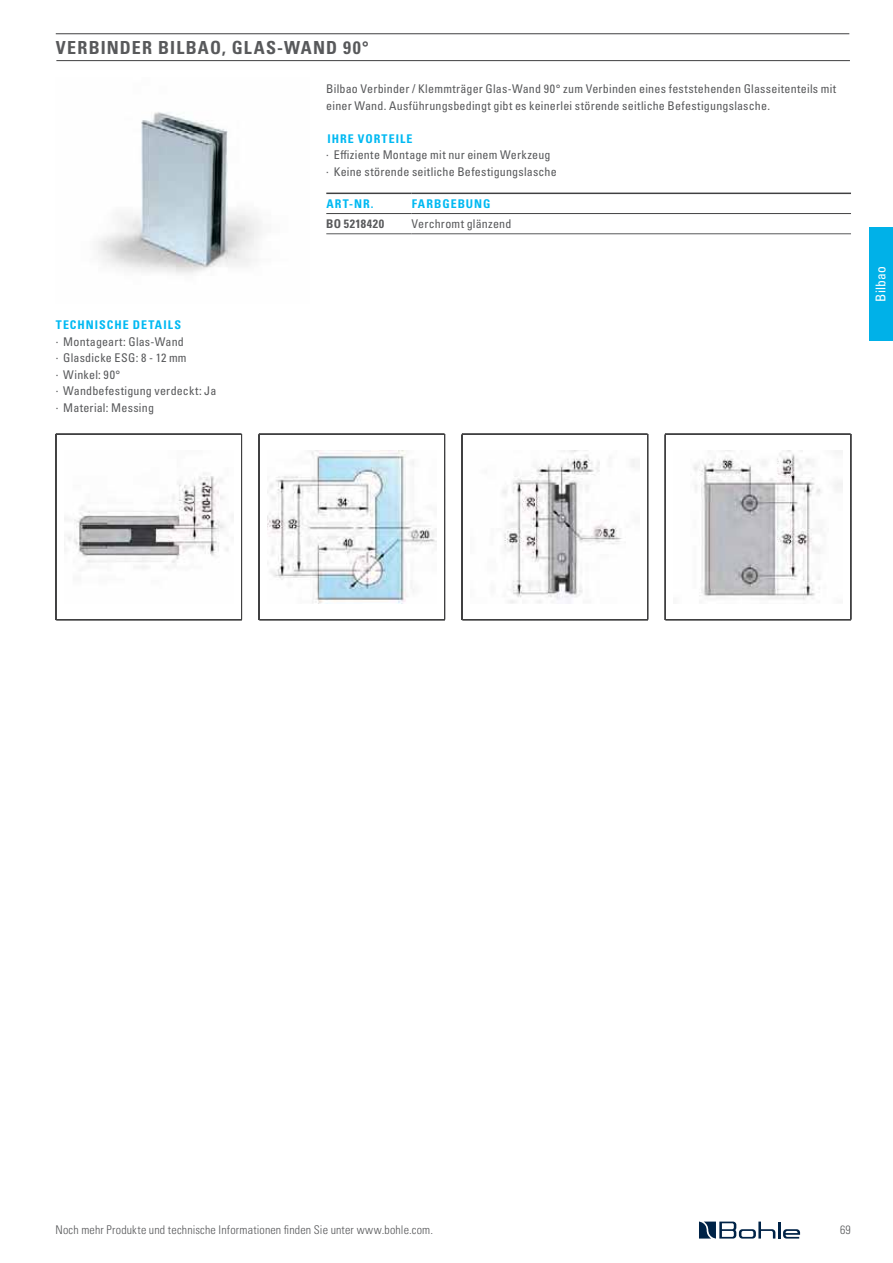
<style>
.page{position:relative;width:893px;height:1263px;background:#fff}
.page>*{position:absolute;margin:0;border:0;box-sizing:border-box;transform-origin:0 0}
.t1{font:18px "Univers LTCYR 67 Bold Cond";letter-spacing:.065em;color:#58595b}
.t2{font:condensed 13.5px "Univers LTCYR 57";letter-spacing:.01em;color:#fff}
.t3{font:condensed 12px/16.5px "Univers LTCYR 57";letter-spacing:.015em;color:#58595b}
.t4{font:12px "Univers LTCYR 47 Light Cond";letter-spacing:.015em;color:#58595b}
.t5{font:12px "Univers LTCYR 67 Bold Cond";letter-spacing:.08em;color:#00b9f2}
.t6{font:12px "Univers LTCYR 67 Bold Cond";letter-spacing:.045em;color:#58595b}
</style>
<div class="page">
<svg style="left:699px;top:1222px;width:101px;height:17px"></svg>
<div style="left:869px;top:227px;width:24px;height:114px;background:#00b1e8"></div>
<img style="left:98px;top:112px;width:163px;height:162px">
<hr style="left:56px;top:60px;width:794px;height:1px;background:#404041">
<hr style="left:56px;top:34px;width:793px;height:1px;background:#404041">
<hr style="left:326px;top:193px;width:86px;height:1px;background:#404041">
<hr style="left:326px;top:213px;width:86px;height:1px;background:#404041">
<hr style="left:412px;top:193px;width:439px;height:1px;background:#404041">
<hr style="left:412px;top:213px;width:439px;height:1px;background:#404041">
<hr style="left:326px;top:233px;width:86px;height:1px;background:#58595b">
<hr style="left:412px;top:233px;width:439px;height:1px;background:#58595b">
<svg style="left:56px;top:434px;width:186px;height:186px"></svg>
<svg style="left:259px;top:434px;width:186px;height:186px"></svg>
<svg style="left:462px;top:434px;width:186px;height:186px"></svg>
<svg style="left:665px;top:434px;width:186px;height:186px"></svg>
<h1 class="t1" style="left:56px;top:40px;width:315px">VERBINDER BILBAO, GLAS-WAND 90°</h1>
<p class="t3" style="left:326px;top:81px;width:511px">Bilbao Verbinder / Klemmträger Glas-Wand 90° zum Verbinden eines feststehenden Glasseitenteils mit einer Wand. Ausführungsbedingt gibt es keinerlei störende seitliche Befestigungslasche.</p>
<p class="t5" style="left:327px;top:133px;width:87px">IHRE VORTEILE</p>
<p class="t3" style="left:326px;top:147px;width:232px">· Effiziente Montage mit nur einem Werkzeug<br>· Keine störende seitliche Befestigungslasche</p>
<p class="t5" style="left:326px;top:199px;width:49px">ART-NR.</p>
<p class="t5" style="left:412px;top:199px;width:80px">FARBGEBUNG</p>
<p class="t6" style="left:326px;top:219px;width:59px">BO 5218420</p>
<p class="t3" style="left:412px;top:217px;width:101px">Verchromt glänzend</p>
<p class="t5" style="left:56px;top:320px;width:127px">TECHNISCHE DETAILS</p>
<p class="t3" style="left:56px;top:334px;width:162px">· Montageart: Glas-Wand<br>· Glasdicke ESG: 8 - 12 mm<br>· Winkel: 90°<br>· Wandbefestigung verdeckt: Ja · Material: Messing</p>
<p class="t2" style="left:875px;top:302px;width:37px;rotate:-90deg">Bilbao</p>
<p class="t4" style="left:56px;top:1225px;width:379px">Noch mehr Produkte und technische Informationen finden Sie unter www.bohle.com.</p>
<p class="t4" style="left:840px;top:1225px;width:12px">69</p>
</div>
